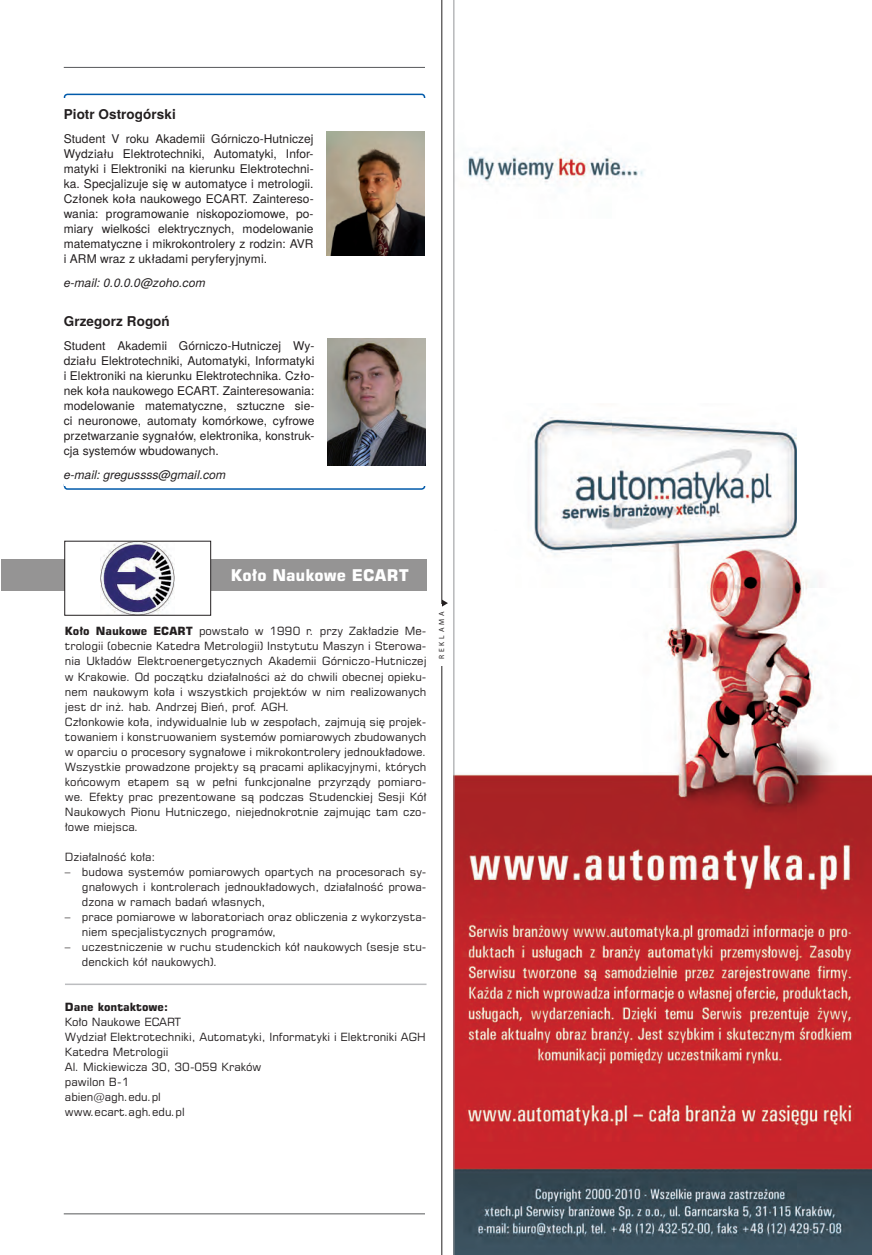
<style>
.page{position:relative;width:872px;height:1255px;background:#fff}
.page>*{position:absolute;margin:0;border:0;box-sizing:border-box;transform-origin:0 0}
.t1{font:700 15px "Square 721 PL";color:#fff}
.t2{font:700 13.5px "Te X Gyre Heros";letter-spacing:.005em;color:#231f20}
.t3{font:12px/15px "Te X Gyre Heros";letter-spacing:.005em;color:#231f20;text-align:justify}
.t4{font:italic 12px "Te X Gyre Heros";letter-spacing:.005em;color:#231f20}
.t5{font:10.5px/15px "Square 721 PL";color:#231f20}
.t6{font:700 10.5px "Square 721 PL";color:#231f20}
.t7{font:7.5px "Myriad Pro";letter-spacing:.4em;color:#231f20}
.s1{font-weight:700}
</style>
<div class="page">
<hr style="left:64px;top:67px;width:723px;height:1px;background:#57585a">
<hr style="left:64px;top:1213px;width:723px;height:1px;background:#57585a">
<div style="left:425px;top:0;width:37px;height:1254px;background:#fff"></div>
<div style="left:1px;top:559px;width:425px;height:31px;background:#959494"></div>
<hr style="left:65px;top:983px;width:361px;height:2px;background:#bcbdc0">
<div style="left:65px;top:541px;width:146px;height:74px;background:#fff"></div>
<img style="left:101px;top:543px;width:74px;height:70px">
<svg style="left:454px;top:0;width:418px;height:1254px"></svg>
<hr style="left:441px;top:0;width:1px;height:606px;background:#231f20">
<hr style="left:441px;top:665px;width:1px;height:589px;background:#231f20">
<div style="left:437px;top:604px;width:14px;height:61px;background:#fff"></div>
<svg style="left:442px;top:599px;width:6px;height:7px"></svg>
<div style="left:64px;top:94px;width:361px;height:8px;border:2px solid #015aaa;border-radius:3px"></div>
<div style="left:62px;top:98px;width:365px;height:5px;background:#fff"></div>
<div style="left:64px;top:481px;width:361px;height:9px;border:2px solid #015aaa;border-radius:3px"></div>
<div style="left:64px;top:480px;width:361px;height:5px;background:#fff"></div>
<img style="left:327px;top:338px;width:98px;height:128px">
<img style="left:326px;top:131px;width:99px;height:124px">
<p class="t2" style="left:64px;top:109px;width:114px">Piotr Ostrogórski</p>
<p class="t3" style="left:64px;top:132px;width:251px">Student V roku Akademii Górniczo-Hutniczej Wydziału Elektrotechniki, Automatyki, Infor&shy;matyki i Elektroniki na kierunku Elektrotechni&shy;ka. Specjalizuje się w automatyce i metrologii.<br>Członek koła naukowego ECART. Zaintereso&shy;wania: programowanie niskopoziomowe, po&shy;miary wielkości elektrycznych, modelowanie matematyczne i mikrokontrolery z rodzin: AVR i ARM wraz z układami peryferyjnymi.</p>
<p class="t4" style="left:64px;top:278px;width:143px">e-mail: 0.0.0.0@zoho.com</p>
<p class="t2" style="left:64px;top:316px;width:108px">Grzegorz Rogoń</p>
<p class="t3" style="left:64px;top:339px;width:252px">Student Akademii Górniczo-Hutniczej Wy&shy;działu Elektrotechniki, Automatyki, Informatyki i Elektroniki na kierunku Elektrotechnika. Czło&shy;nek koła naukowego ECART. Zainteresowania: modelowanie matematyczne, sztuczne sie&shy;ci neuronowe, automaty komórkowe, cyfrowe przetwarzanie sygnałów, elektronika, konstruk&shy;cja systemów wbudowanych.</p>
<p class="t4" style="left:64px;top:470px;width:164px">e-mail: gregussss@gmail.com</p>
<h1 class="t1" style="left:231px;top:569px;width:180px">Koło Naukowe ECART</h1>
<p class="t5" style="left:65px;top:623px;width:363px"><span class="s1">Koło Naukowe ECART</span> powstało w 1990 r. przy Zakładzie Me&shy;trologii (obecnie Katedra Metrologii) Instytutu Maszyn i Sterowa&shy;nia Układów Elektroenergetycznych Akademii Górniczo-Hutniczej w Krakowie. Od początku działalności aż do chwili obecnej opieku&shy;nem naukowym koła i wszystkich projektów w nim realizowanych jest dr inż. hab. Andrzej Bień, prof. AGH.<br>Członkowie koła, indywidualnie lub w zespołach, zajmują się projek&shy;towaniem i konstruowaniem systemów pomiarowych zbudowanych w oparciu o procesory sygnałowe i mikrokontrolery jednoukładowe.<br>Wszystkie prowadzone projekty są pracami aplikacyjnymi, których końcowym etapem są w pełni funkcjonalne przyrządy pomiaro&shy;we. Efekty prac prezentowane są podczas Studenckiej Sesji Kół Naukowych Pionu Hutniczego, niejednokrotnie zajmując tam czo&shy;łowe miejsca.</p>
<p class="t5" style="left:65px;top:848px;width:92px">Działalność koła:</p>
<p class="t5" style="left:82px;top:863px;width:346px;text-align:justify;text-indent:-17px">– budowa systemów pomiarowych opartych na procesorach sy&shy;gnałowych i kontrolerach jednoukładowych, działalność prowa&shy;dzona w ramach badań własnych,</p>
<p class="t5" style="left:82px;top:908px;width:346px;text-indent:-17px">– prace pomiarowe w laboratoriach oraz obliczenia z wykorzysta&shy;niem specjalistycznych programów,</p>
<p class="t5" style="left:82px;top:938px;width:346px;text-indent:-17px">– uczestniczenie w ruchu studenckich kół naukowych (sesje stu&shy;denckich kół naukowych).</p>
<p class="t6" style="left:65px;top:1002px;width:105px">Dane kontaktowe:</p>
<p class="t5" style="left:65px;top:1013px;width:362px">Koło Naukowe ECART<br>Wydział Elektrotechniki, Automatyki, Informatyki i Elektroniki AGH<br>Katedra Metrologii<br>Al. Mickiewicza 30, 30-059 Kraków<br>pawilon B-1<br>abien@agh.edu.pl<br>www.ecart.agh.edu.pl</p>
<p class="t7" style="left:439px;top:659px;width:50px;rotate:-90deg">REKLAMA</p>
</div>
